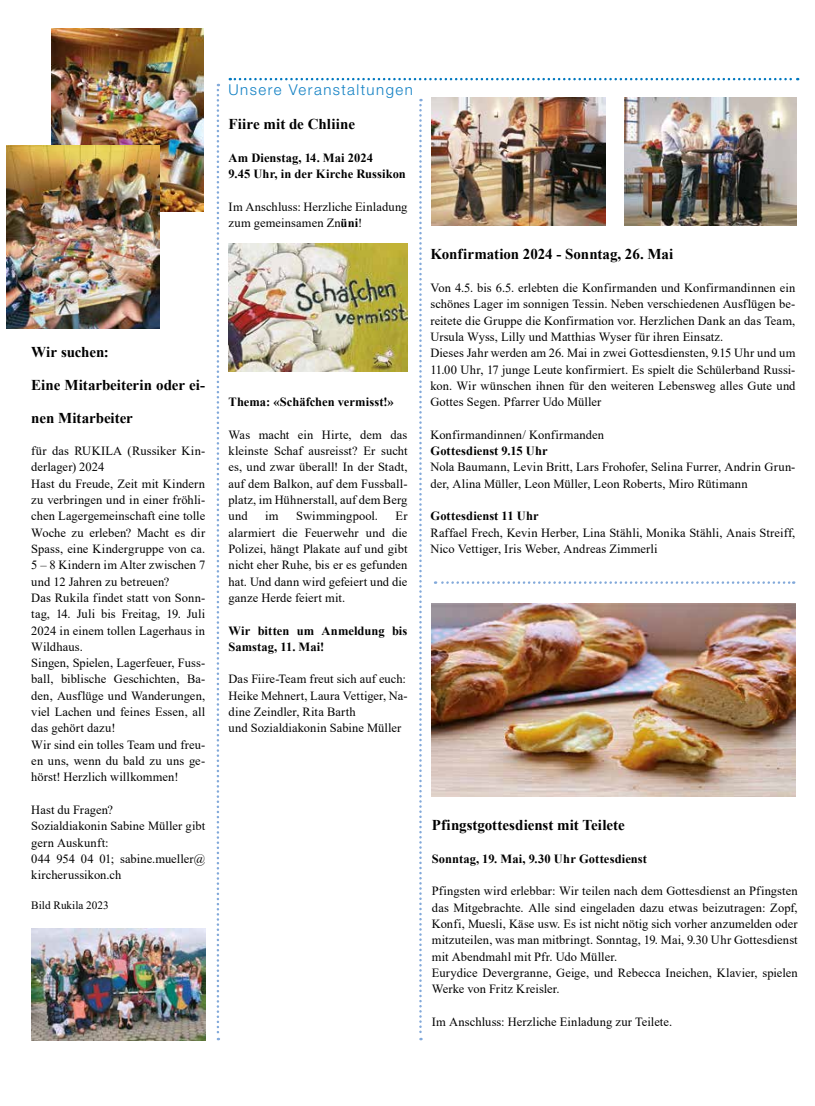
<style>
.page{position:relative;width:815px;height:1106px;background:#fff}
.page>*{position:absolute;margin:0;border:0;box-sizing:border-box;transform-origin:0 0}
.t1{font:700 15px/32.6px "Times New Roman";letter-spacing:-.005em;color:#000}
.t2{font:300 15px "Helvetica Neue LT Pro";letter-spacing:.095em;color:#1381c4}
.t3{font:12.5px/16.2px "Times New Roman";letter-spacing:.005em;color:#000}
.t4{font:700 12.5px/16.2px "Times New Roman";letter-spacing:.005em;color:#000}
.t5{font:11.25px "Times New Roman";color:#000}
.s1{font-weight:700}
</style>
<div class="page">
<svg style="left:230px;top:78px;width:568px;height:2px"></svg>
<svg style="left:217px;top:84px;width:2px;height:956px"></svg>
<svg style="left:419px;top:99px;width:3px;height:941px"></svg>
<svg style="left:436px;top:581px;width:359px;height:3px"></svg>
<img style="left:31px;top:928px;width:175px;height:112px">
<img style="left:52px;top:28px;width:152px;height:184px">
<img style="left:6px;top:145px;width:154px;height:184px">
<img style="left:229px;top:243px;width:178px;height:129px">
<img style="left:431px;top:97px;width:174px;height:128px">
<img style="left:625px;top:98px;width:171px;height:127px">
<img style="left:431px;top:603px;width:364px;height:193px">
<p class="t1" style="left:31px;top:335px;width:175px">Wir suchen:<br>Eine Mitarbeiterin oder ei&shy;nen Mitarbeiter</p>
<p class="t3" style="left:31px;top:442px;width:175px">für das RUKILA (Russiker Kin&shy;derlager) 2024<br>Hast du Freude, Zeit mit Kindern zu verbringen und in einer fröhli&shy;chen Lagergemeinschaft eine tolle<br>Woche zu erleben? Macht es dir<br>Spass, eine Kindergruppe von ca.<br>5 – 8 Kindern im Alter zwischen 7 und 12 Jahren zu betreuen?<br>Das Rukila findet statt von Sonn&shy;tag, 14. Juli bis Freitag, 19. Juli<br>2024 in einem tollen Lagerhaus in<br>Wildhaus.<br>Singen, Spielen, Lagerfeuer, Fuss&shy;ball, biblische Geschichten, Ba&shy;den, Ausflüge und Wanderungen, viel Lachen und feines Essen, all das gehört dazu!<br>Wir sind ein tolles Team und freu&shy;en uns, wenn du bald zu uns ge&shy;hörst! Herzlich willkommen!</p>
<p class="t3" style="left:31px;top:801px;width:175px">Hast du Fragen?<br>Sozialdiakonin Sabine Müller gibt gern Auskunft:<br>044 954 04 01; sabine.mueller@ kircherussikon.ch</p>
<p class="t5" style="left:31px;top:897px;width:79px">Bild Rukila 2023</p>
<p class="t2" style="left:229px;top:80px;width:186px">Unsere Veranstaltungen</p>
<p class="t1" style="left:229px;top:107px;width:128px">Fiire mit de Chliine</p>
<p class="t4" style="left:229px;top:149px;width:179px">Am Dienstag, 14. Mai 2024<br>9.45 Uhr, in der Kirche Russikon</p>
<p class="t3" style="left:229px;top:198px;width:180px">Im Anschluss: Herzliche Einladung zum gemeinsamen Zn<span class="s1">üni</span>!</p>
<p class="t4" style="left:229px;top:393px;width:167px">Thema: «Schäfchen vermisst!»</p>
<p class="t3" style="left:229px;top:426px;width:180px;text-align:justify">Was macht ein Hirte, dem das kleinste Schaf ausreisst? Er sucht es, und zwar überall! In der Stadt, auf dem Balkon, auf dem Fussball&shy;platz, im Hühnerstall, auf dem Berg und</p>
<p class="t3" style="left:265px;top:507px;width:15px">im</p>
<p class="t3" style="left:296px;top:507px;width:83px">Swimmingpool.</p>
<p class="t3" style="left:229px;top:507px;width:180px;text-align:justify;text-indent:167px">Er alarmiert die Feuerwehr und die Polizei, hängt Plakate auf und gibt nicht eher Ruhe, bis er es gefunden hat. Und dann wird gefeiert und die ganze Herde feiert mit.</p>
<p class="t4" style="left:229px;top:622px;width:180px">Wir bitten um Anmeldung bis<br>Samstag, 11. Mai!</p>
<p class="t3" style="left:229px;top:670px;width:180px">Das Fiire-Team freut sich auf euch:<br>Heike Mehnert, Laura Vettiger, Na&shy;dine Zeindler, Rita Barth<br>und Sozialdiakonin Sabine Müller</p>
<p class="t1" style="left:430px;top:238px;width:244px">Konfirmation 2024 - Sonntag, 26. Mai</p>
<p class="t3" style="left:430px;top:279px;width:367px">Von 4.5. bis 6.5. erlebten die Konfirmanden und Konfirmandinnen ein schönes Lager im sonnigen Tessin. Neben verschiedenen Ausflügen be&shy;reitete die Gruppe die Konfirmation vor. Herzlichen Dank an das Team, Ursula Wyss, Lilly und Matthias Wyser für ihren Einsatz.<br>Dieses Jahr werden am 26. Mai in zwei Gottesdiensten, 9.15 Uhr und um 11.00 Uhr, 17 junge Leute konfirmiert. Es spielt die Schülerband Russi&shy;kon. Wir wünschen ihnen für den weiteren Lebensweg alles Gute und Gottes Segen. Pfarrer Udo Müller</p>
<p class="t3" style="left:430px;top:426px;width:175px">Konfirmandinnen/ Konfirmanden</p>
<p class="t4" style="left:430px;top:442px;width:119px">Gottesdienst 9.15 Uhr</p>
<p class="t3" style="left:430px;top:459px;width:366px">Nola Baumann, Levin Britt, Lars Frohofer, Selina Furrer, Andrin Grun&shy;der, Alina Müller, Leon Müller, Leon Roberts, Miro Rütimann</p>
<p class="t4" style="left:430px;top:507px;width:110px">Gottesdienst 11 Uhr</p>
<p class="t3" style="left:430px;top:524px;width:366px">Raffael Frech, Kevin Herber, Lina Stähli, Monika Stähli, Anais Streiff,<br>Nico Vettiger, Iris Weber, Andreas Zimmerli</p>
<p class="t1" style="left:432px;top:808px;width:194px">Pfingstgottesdienst mit Teilete</p>
<p class="t4" style="left:432px;top:850px;width:217px">Sonntag, 19. Mai, 9.30 Uhr Gottesdienst</p>
<p class="t3" style="left:432px;top:882px;width:367px">Pfingsten wird erlebbar: Wir teilen nach dem Gottesdienst an Pfingsten das Mitgebrachte. Alle sind eingeladen dazu etwas beizutragen: Zopf, Konfi, Muesli, Käse usw. Es ist nicht nötig sich vorher anzumelden oder mitzuteilen, was man mitbringt. Sonntag, 19. Mai, 9.30 Uhr Gottesdienst mit Abendmahl mit Pfr. Udo Müller.<br>Eurydice Devergranne, Geige, und Rebecca Ineichen, Klavier, spielen Werke von Fritz Kreisler.</p>
<p class="t3" style="left:432px;top:1013px;width:242px">Im Anschluss: Herzliche Einladung zur Teilete.</p>
</div>
